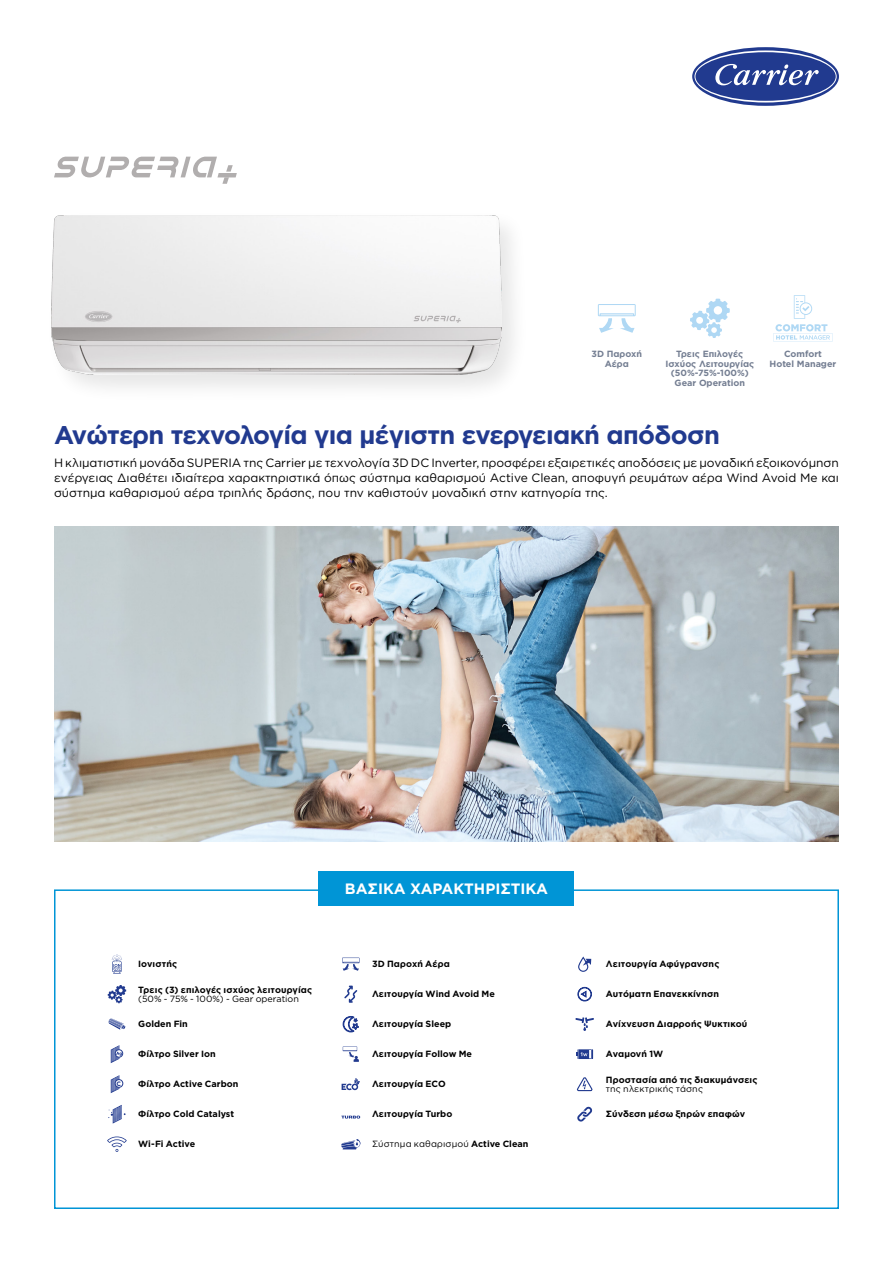
<style>
.page{position:relative;width:893px;height:1263px;background:#fff}
.page>*{position:absolute;margin:0;border:0;box-sizing:border-box;transform-origin:0 0}
.t1{font:700 25.5px "Gotham Greek";letter-spacing:-.025em;color:#213a8f}
.t2{font:700 15px "Gotham Greek";color:#fff}
.t3{font:12px/15px "Gotham Greek";color:#000;text-align:justify}
.t4{font:700 9px "Gotham Greek";letter-spacing:.01em;color:#000}
.t5{font:700 9px/9.8px "Gotham Greek";color:#747e92;text-align:center}
.t6{font:9px "Gotham Greek";letter-spacing:.015em;color:#000}
.t7{font:700 6.45px "CF Asty Std";color:#213a8f}
.s1{font-weight:700}
</style>
<div class="page">
<svg style="left:598px;top:304px;width:38px;height:29px"></svg>
<svg style="left:690px;top:299px;width:40px;height:39px"></svg>
<div style="left:54px;top:889px;width:785px;height:320px;border:2px solid #0095d6"></div>
<div style="left:46px;top:209px;width:483px;height:194px;background:#000;opacity:.1"></div>
<img style="left:52px;top:215px;width:449px;height:160px">
<img style="left:54px;top:527px;width:785px;height:315px">
<div style="left:319px;top:872px;width:255px;height:34px;background:#0095d6"></div>
<svg style="left:54px;top:157px;width:183px;height:27px"></svg>
<svg style="left:112px;top:955px;width:10px;height:19px"></svg>
<svg style="left:342px;top:957px;width:17px;height:14px"></svg>
<svg style="left:578px;top:956px;width:13px;height:16px"></svg>
<svg style="left:108px;top:985px;width:18px;height:18px"></svg>
<svg style="left:344px;top:985px;width:13px;height:18px"></svg>
<svg style="left:577px;top:987px;width:15px;height:14px"></svg>
<svg style="left:109px;top:1018px;width:16px;height:12px"></svg>
<svg style="left:343px;top:1016px;width:16px;height:17px"></svg>
<svg style="left:575px;top:1017px;width:19px;height:14px"></svg>
<div style="left:115px;top:1049px;width:8px;height:8px;border:1px solid #213a8f;border-radius:50%"></div>
<svg style="left:111px;top:1045px;width:11px;height:18px"></svg>
<svg style="left:343px;top:1046px;width:16px;height:16px"></svg>
<svg style="left:576px;top:1049px;width:17px;height:10px"></svg>
<svg style="left:111px;top:1075px;width:8px;height:18px"></svg>
<div style="left:115px;top:1079px;width:8px;height:8px;background:#fff;border-radius:50%"></div>
<div style="left:115px;top:1079px;width:8px;height:8px;border:1px solid #213a8f;border-radius:50%"></div>
<svg style="left:342px;top:1078px;width:18px;height:12px"></svg>
<svg style="left:577px;top:1077px;width:16px;height:15px"></svg>
<svg style="left:108px;top:1105px;width:18px;height:18px"></svg>
<svg style="left:341px;top:1115px;width:19px;height:3px"></svg>
<svg style="left:577px;top:1107px;width:15px;height:15px"></svg>
<svg style="left:107px;top:1136px;width:20px;height:16px"></svg>
<svg style="left:341px;top:1139px;width:19px;height:10px"></svg>
<svg style="left:773px;top:295px;width:59px;height:47px"></svg>
<svg style="left:692px;top:47px;width:147px;height:59px"></svg>
<svg style="left:694px;top:50px;width:143px;height:53px"></svg>
<p class="t5" style="left:591px;top:349px;width:52px">3D Παροχή<br>Αέρα</p>
<p class="t5" style="left:665px;top:348px;width:90px">Τρεις Επιλογές<br>Ισχύος Λειτουργίας (50%-75%-100%)<br>Gear Οperation</p>
<p class="t5" style="left:769px;top:349px;width:68px">Comfort<br>Hotel Manager</p>
<h1 class="t1" style="left:54px;top:420px;width:667px">Ανώτερη τεχνολογία για μέγιστη ενεργειακή απόδοση</h1>
<p class="t3" style="left:54px;top:455px;width:786px">Η κλιματιστική μονάδα SUPERIA της Carrier με τεχνολογία 3D DC Inverter, προσφέρει εξαιρετικές αποδόσεις με μοναδική εξοικονόμηση ενέργειας Διαθέτει ιδιαίτερα χαρακτηριστικά όπως σύστημα καθαρισμού Active Clean, αποφυγή ρευμάτων αέρα Wind Avoid Me και σύστημα καθαρισμού αέρα τριπλής δράσης, που την καθιστούν μοναδική στην κατηγορία της.</p>
<h2 class="t2" style="left:345px;top:880px;width:204px">ΒΑΣΙΚΆ ΧΑΡΑΚΤΗΡΙΣΤΙΚΆ</h2>
<p class="t4" style="left:138px;top:959px;width:41px">Ιονιστής</p>
<p class="t4" style="left:372px;top:959px;width:79px">3D Παροχή Aέρα</p>
<p class="t4" style="left:606px;top:959px;width:115px">Λειτουργία Αφύγρανσης</p>
<p class="t4" style="left:138px;top:984px;width:176px">Τρεις (3) επιλογές ισχύος λειτουργίας</p>
<p class="t6" style="left:138px;top:994px;width:162px">(50% - 75% - 100%) - Gear operation</p>
<p class="t4" style="left:372px;top:989px;width:124px">Λειτουργία Wind Avoid Μe</p>
<p class="t4" style="left:606px;top:989px;width:115px">Αυτόματη Επανεκκίνηση</p>
<p class="t4" style="left:138px;top:1019px;width:51px">Golden Fin</p>
<p class="t4" style="left:372px;top:1019px;width:81px">Λειτουργία Sleep</p>
<p class="t4" style="left:606px;top:1019px;width:143px">Ανίχνευση Διαρροής Ψυκτικού</p>
<p class="t4" style="left:138px;top:1049px;width:79px">Φίλτρο Silver Ion</p>
<p class="t4" style="left:372px;top:1049px;width:102px">Λειτουργία Follow Me</p>
<p class="t4" style="left:606px;top:1049px;width:59px">Αναμονή 1W</p>
<p class="t7" style="left:116px;top:1080px;width:6px">C</p>
<p class="t4" style="left:138px;top:1079px;width:102px">Φίλτρο Active Carbon</p>
<p class="t4" style="left:372px;top:1079px;width:75px">Λειτουργία ECO</p>
<p class="t4" style="left:606px;top:1074px;width:153px">Προστασία από τις διακυμάνσεις</p>
<p class="t6" style="left:606px;top:1084px;width:99px">της ηλεκτρικής τάσης</p>
<p class="t4" style="left:138px;top:1109px;width:98px">Φίλτρο Cold Catalyst</p>
<p class="t4" style="left:372px;top:1109px;width:82px">Λειτουργία Turbo</p>
<p class="t4" style="left:606px;top:1109px;width:141px">Σύνδεση μέσω ξηρών επαφών</p>
<p class="t4" style="left:138px;top:1139px;width:59px">Wi-Fi Active</p>
<p class="t6" style="left:372px;top:1139px;width:158px">Σύστημα καθαρισμού <span class="s1">Active Clean</span></p>
</div>
